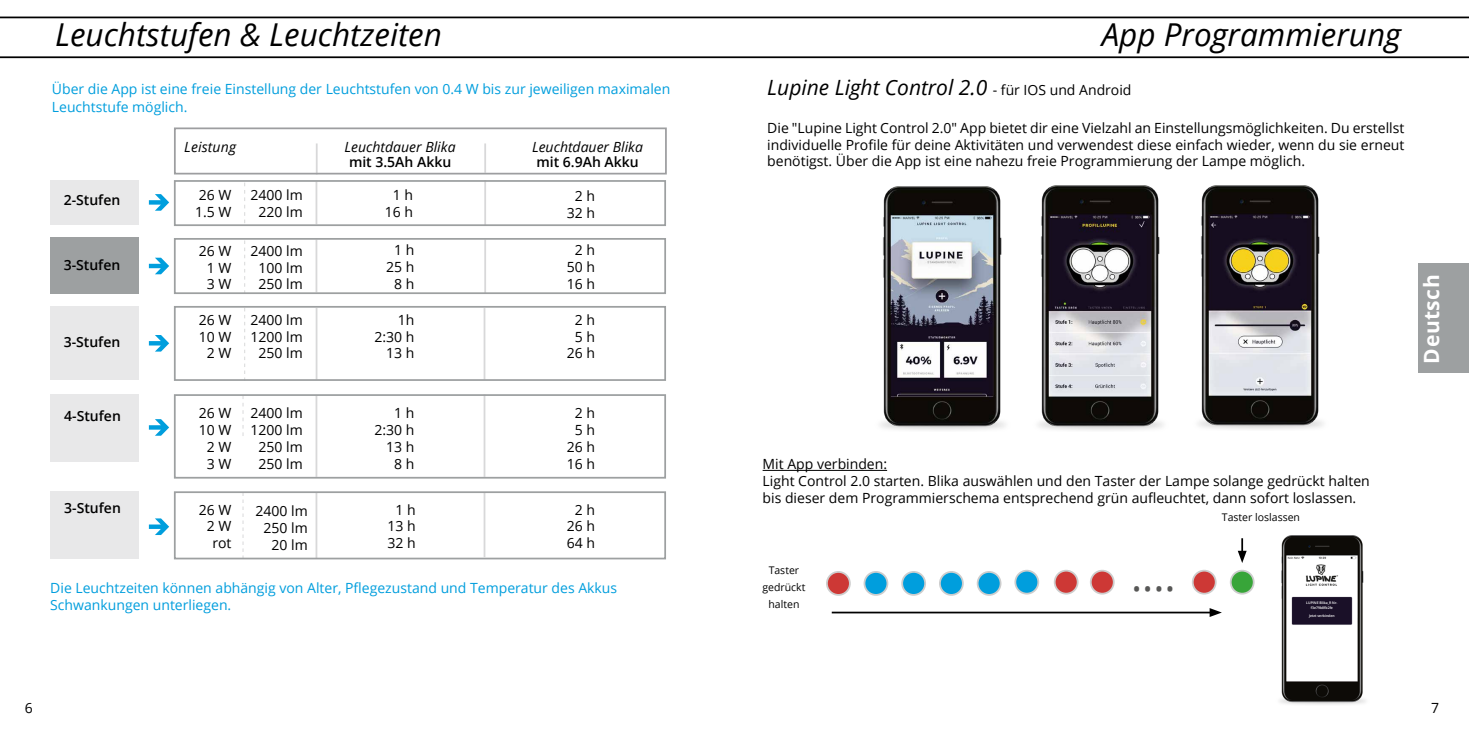
<style>
.page{position:relative;width:1469px;height:735px;background:#fff}
.page>*{position:absolute;margin:0;border:0;box-sizing:border-box;transform-origin:0 0}
.t1{font:42px "Open Sans";color:#575756}
.t2{font:italic 31.5px "Open Sans";color:#000}
.t3{font:italic 21px "Open Sans";color:#000}
.t4{font:700 21px "Open Sans";letter-spacing:.025em;color:#fff}
.t5{font:14px/16.8px "Open Sans";color:#000;text-align:center}
.t6{font:14px/17.5px "Open Sans";color:#009edd}
.t7{font:600 14px "Open Sans";color:#000}
.t8{font:italic 14px "Open Sans";color:#000}
.t9{font:10.5px/17.3px "Open Sans";color:#000;text-align:center}
.t10{font:600 3.5px/4.2px "Open Sans";color:#fff;text-align:center}
.s1{font-style:normal;font-size:14px}
</style>
<div class="page">
<div style="left:1418px;top:263px;width:50px;height:110px;background:#9da0a1"></div>
<svg style="left:0;top:17px;width:1468px;height:41px"></svg>
<div style="left:174px;top:180px;width:492px;height:46px;border:2px solid #9da0a1"></div>
<div style="left:174px;top:127px;width:493px;height:47px;border:2px solid #9d9ea0"></div>
<div style="left:174px;top:491px;width:492px;height:68px;border:2px solid #9da0a1"></div>
<svg style="left:243px;top:492px;width:1px;height:66px"></svg>
<div style="left:174px;top:394px;width:492px;height:84px;border:2px solid #9da0a1"></div>
<div style="left:174px;top:306px;width:492px;height:74px;border:2px solid #9da0a1"></div>
<div style="left:174px;top:238px;width:492px;height:56px;border:2px solid #9da0a1"></div>
<div style="left:50px;top:180px;width:89px;height:44px;background:#e8e8e9"></div>
<div style="left:50px;top:306px;width:89px;height:73px;background:#e8e8e9"></div>
<div style="left:50px;top:237px;width:89px;height:56px;background:#9da0a1"></div>
<div style="left:50px;top:394px;width:89px;height:68px;background:#e8e8e9"></div>
<div style="left:50px;top:491px;width:89px;height:67px;background:#e8e8e9"></div>
<hr style="left:484px;top:180px;width:2px;height:45px;background:#9d9ea0">
<hr style="left:484px;top:239px;width:2px;height:54px;background:#9d9ea0">
<hr style="left:315px;top:395px;width:2px;height:81px;background:#9d9ea0">
<hr style="left:315px;top:491px;width:2px;height:67px;background:#9d9ea0">
<hr style="left:316px;top:308px;width:1px;height:71px;background:#9d9ea0">
<hr style="left:315px;top:181px;width:2px;height:43px;background:#9d9ea0">
<hr style="left:315px;top:239px;width:2px;height:53px;background:#9d9ea0">
<hr style="left:483px;top:308px;width:2px;height:71px;background:#9d9ea0">
<hr style="left:483px;top:394px;width:2px;height:82px;background:#9d9ea0">
<hr style="left:483px;top:492px;width:2px;height:65px;background:#9d9ea0">
<svg style="left:244px;top:182px;width:1px;height:41px"></svg>
<svg style="left:243px;top:395px;width:1px;height:41px"></svg>
<svg style="left:244px;top:240px;width:1px;height:54px"></svg>
<svg style="left:244px;top:308px;width:1px;height:73px"></svg>
<svg style="left:149px;top:194px;width:20px;height:16px"></svg>
<svg style="left:149px;top:257px;width:20px;height:17px"></svg>
<svg style="left:149px;top:335px;width:20px;height:16px"></svg>
<svg style="left:149px;top:419px;width:20px;height:16px"></svg>
<svg style="left:149px;top:518px;width:20px;height:16px"></svg>
<hr style="left:484px;top:143px;width:2px;height:30px;background:#9d9ea0">
<hr style="left:316px;top:143px;width:1px;height:31px;background:#9d9ea0">
<img style="left:880px;top:186px;width:125px;height:244px">
<img style="left:1038px;top:186px;width:125px;height:244px">
<img style="left:1198px;top:185px;width:125px;height:244px">
<hr style="left:762px;top:470px;width:125px;height:1px;background:#000">
<svg style="left:863px;top:570px;width:25px;height:25px"></svg>
<div style="left:865px;top:572px;width:21px;height:21px;background:#009edd;border-radius:50%"></div>
<svg style="left:901px;top:570px;width:25px;height:25px"></svg>
<div style="left:903px;top:572px;width:21px;height:21px;background:#009edd;border-radius:50%"></div>
<svg style="left:939px;top:570px;width:24px;height:25px"></svg>
<div style="left:940px;top:572px;width:22px;height:21px;background:#009edd;border-radius:50%"></div>
<svg style="left:976px;top:570px;width:25px;height:25px"></svg>
<div style="left:978px;top:572px;width:21px;height:21px;background:#009edd;border-radius:50%"></div>
<svg style="left:1014px;top:569px;width:25px;height:25px"></svg>
<div style="left:1016px;top:571px;width:21px;height:21px;background:#009edd;border-radius:50%"></div>
<svg style="left:1229px;top:569px;width:25px;height:25px"></svg>
<div style="left:1231px;top:571px;width:21px;height:21px;background:#38a539;border-radius:50%"></div>
<svg style="left:826px;top:570px;width:24px;height:25px"></svg>
<div style="left:827px;top:572px;width:22px;height:21px;background:#cd3835;border-radius:50%"></div>
<svg style="left:1089px;top:569px;width:25px;height:25px"></svg>
<div style="left:1091px;top:571px;width:21px;height:21px;background:#cd3835;border-radius:50%"></div>
<svg style="left:1191px;top:569px;width:25px;height:25px"></svg>
<div style="left:1193px;top:571px;width:21px;height:21px;background:#cd3835;border-radius:50%"></div>
<svg style="left:1237px;top:538px;width:9px;height:24px"></svg>
<hr style="left:831px;top:611px;width:381px;height:2px;background:#000">
<svg style="left:1209px;top:608px;width:12px;height:8px"></svg>
<img style="left:1280px;top:535px;width:86px;height:170px">
<svg style="left:1053px;top:569px;width:25px;height:25px"></svg>
<div style="left:1055px;top:571px;width:21px;height:21px;background:#cd3835;border-radius:50%"></div>
<div style="left:1295px;top:601px;width:49px;height:18px;background:#1a1028"></div>
<h2 class="t2" style="left:55px;top:13px;width:388px">Leuchtstufen &amp; Leuchtzeiten</h2>
<p class="t6" style="left:52px;top:80px;width:620px">Über die App ist eine freie Einstellung der Leuchtstufen von 0.4 W bis zur jeweiligen maximalen<br>Leuchtstufe möglich.</p>
<p class="t7" style="left:64px;top:190px;width:58px">2-Stufen</p>
<p class="t7" style="left:64px;top:255px;width:58px">3-Stufen</p>
<p class="t7" style="left:64px;top:332px;width:58px">3-Stufen</p>
<p class="t8" style="left:184px;top:137px;width:53px">Leistung</p>
<p class="t5" style="left:195px;top:186px;width:38px;text-align:left">26 W<br>1.5 W</p>
<p class="t5" style="left:250px;top:186px;width:54px">2400 lm<br>220 lm</p>
<p class="t5" style="left:199px;top:242px;width:34px">26 W<br>1 W<br>3 W</p>
<p class="t5" style="left:199px;top:311px;width:34px">26 W<br>10 W<br>2 W</p>
<p class="t5" style="left:250px;top:242px;width:54px">2400 lm<br>100 lm<br>250 lm</p>
<p class="t5" style="left:250px;top:311px;width:54px">2400 lm<br>1200 lm<br>250 lm</p>
<p class="t8" style="left:345px;top:137px;width:112px">Leuchtdauer Blika</p>
<p class="t7" style="left:349px;top:152px;width:104px">mit 3.5Ah Akku</p>
<p class="t8" style="left:532px;top:137px;width:112px">Leuchtdauer Blika</p>
<p class="t7" style="left:536px;top:152px;width:104px">mit 6.9Ah Akku</p>
<p class="t5" style="left:385px;top:186px;width:30px">1 h<br>16 h</p>
<p class="t5" style="left:567px;top:187px;width:30px">2 h<br>32 h</p>
<p class="t5" style="left:386px;top:241px;width:30px">1 h<br>25 h<br>8 h</p>
<p class="t5" style="left:567px;top:241px;width:30px">2 h<br>50 h<br>16 h</p>
<p class="t5" style="left:374px;top:311px;width:41px;text-align:right">1h<br>2:30 h<br>13 h</p>
<p class="t5" style="left:567px;top:311px;width:30px">2 h<br>5 h<br>26 h</p>
<p class="t5" style="left:199px;top:404px;width:34px">26 W<br>10 W<br>2 W<br>3 W</p>
<p class="t5" style="left:250px;top:404px;width:54px">2400 lm<br>1200 lm<br>250 lm<br>250 lm</p>
<p class="t5" style="left:374px;top:404px;width:41px;text-align:right">1 h<br>2:30 h<br>13 h<br>8 h</p>
<p class="t5" style="left:567px;top:404px;width:30px">2 h<br>5 h<br>26 h<br>16 h</p>
<p class="t5" style="left:387px;top:500px;width:30px">1 h<br>13 h<br>32 h</p>
<p class="t5" style="left:567px;top:500px;width:30px">2 h<br>26 h<br>64 h</p>
<p class="t6" style="left:50px;top:578px;width:568px">Die Leuchtzeiten können abhängig von Alter, Pflegezustand und Temperatur des Akkus<br>Schwankungen unterliegen.</p>
<p class="t7" style="left:64px;top:406px;width:58px">4-Stufen</p>
<p class="t7" style="left:64px;top:498px;width:58px">3-Stufen</p>
<p class="t5" style="left:199px;top:500px;width:34px;text-align:right">26 W<br>2 W rot</p>
<p class="t5" style="left:255px;top:501px;width:54px;text-align:right">2400 lm<br>250 lm<br>20 lm</p>
<h2 class="t2" style="left:1101px;top:13px;width:301px">App Programmierung</h2>
<h3 class="t3" style="left:767px;top:73px;width:366px">Lupine Light Control 2.0 <span class="s1">- für IOS und Android</span></h3>
<p class="t5" style="left:767px;top:119px;width:638px;text-align:justify">Die "Lupine Light Control 2.0" App bietet dir eine Vielzahl an Einstellungsmöglichkeiten. Du erstellst individuelle Profile für deine Aktivitäten und verwendest diese einfach wieder, wenn du sie erneut benötigst. Über die App ist eine nahezu freie Programmierung der Lampe möglich.</p>
<p class="t5" style="left:762px;top:455px;width:608px;text-align:left">Mit App verbinden:<br>Light Control 2.0 starten. Blika auswählen und den Taster der Lampe solange gedrückt halten bis dieser dem Programmierschema entsprechend grün aufleuchtet, dann sofort loslassen.</p>
<p class="t9" style="left:762px;top:560px;width:45px">Taster gedrückt halten</p>
<h1 class="t1" style="left:1131px;top:546px;width:46px">....</h1>
<p class="t9" style="left:1221px;top:508px;width:80px">Taster loslassen</p>
<p class="t10" style="left:1306px;top:600px;width:33px">LUPINE Blika_R Nr. f3e79b8fb2fe</p>
<p class="t10" style="left:1308px;top:613px;width:27px">Jetzt verbinden</p>
<h3 class="t4" style="left:1416px;top:363px;width:91px;rotate:-90deg">Deutsch</h3>
<p class="t5" style="left:25px;top:699px;width:10px">6</p>
<p class="t5" style="left:1431px;top:699px;width:10px">7</p>
</div>
